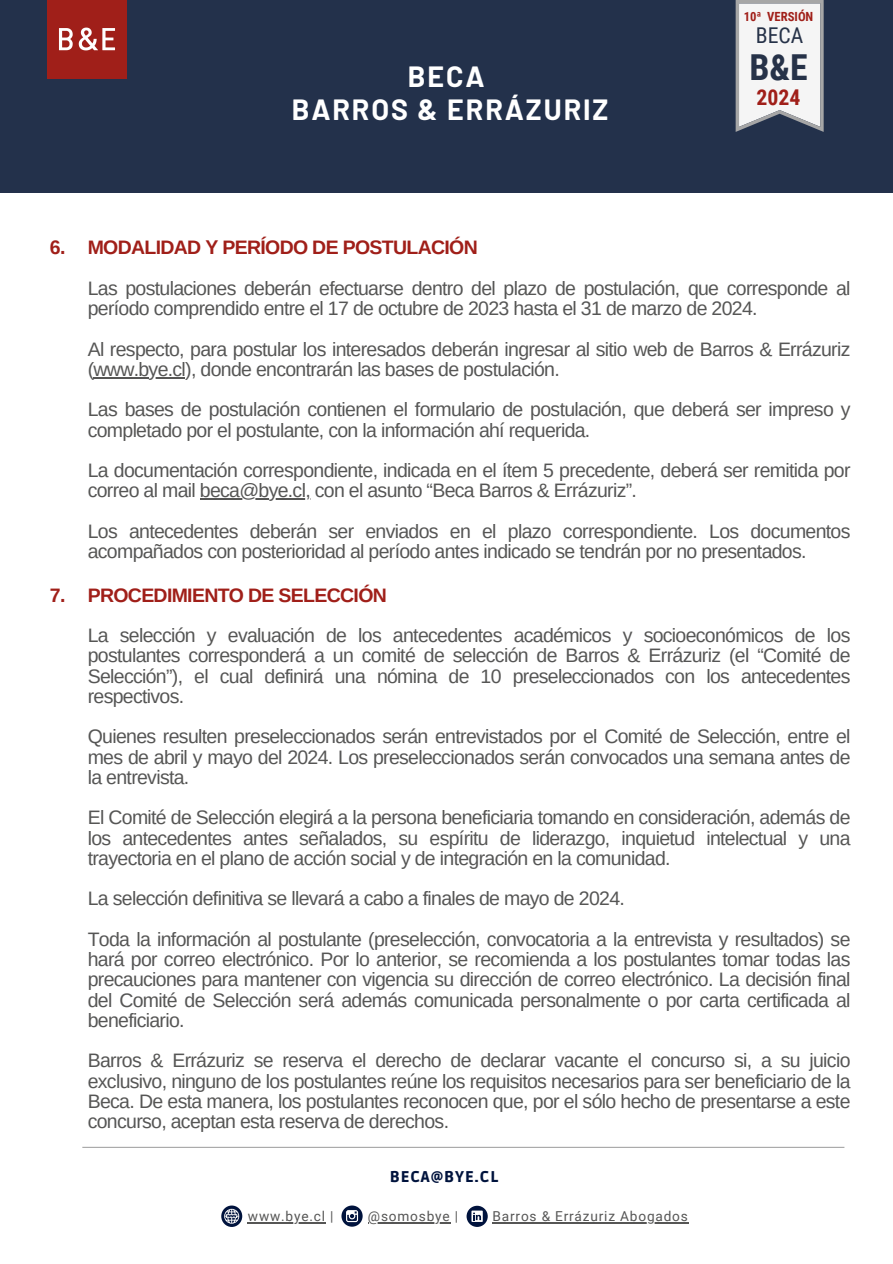
<style>
.page{position:relative;width:893px;height:1264px;background:#fff}
.page>*{position:absolute;margin:0;border:0;box-sizing:border-box;transform-origin:0 0}
.t1{font:700 35.7px "Roboto Condensed";color:#263248}
.t2{font:700 28.65px "Barlow";letter-spacing:.065em;color:#fff}
.t3{font:21.75px "Roboto Condensed";color:#263248}
.t4{font:700 21.75px "Roboto Condensed";color:#a01f19}
.t5{font:19.5px/20.2px "Arimo";letter-spacing:-.035em;color:#565655}
.t6{font:700 19.5px "Arimo";letter-spacing:-.035em;color:#a01f19}
.t7{font:900 15.45px "Ruda";letter-spacing:.06em;color:#00133d}
.t8{font:13.65px "Roboto";letter-spacing:.06em;color:#565655}
.t9{font:700 12.6px "Roboto Condensed";color:#a01f19}
</style>
<div class="page">
<hr style="left:94px;top:377px;width:91px;height:1px;background:#565655">
<hr style="left:200px;top:498px;width:110px;height:1px;background:#565655">
<div style="left:0;top:0;width:892px;height:192px;background:#23314b"></div>
<img style="left:47px;top:0;width:79px;height:79px">
<hr style="left:248px;top:1221px;width:78px;height:2px;background:#565655">
<hr style="left:368px;top:1221px;width:82px;height:2px;background:#565655">
<hr style="left:492px;top:1221px;width:196px;height:2px;background:#565655">
<svg style="left:341px;top:1205px;width:21px;height:21px"></svg>
<svg style="left:466px;top:1205px;width:21px;height:21px"></svg>
<svg style="left:221px;top:1205px;width:21px;height:21px"></svg>
<hr style="left:82px;top:1146px;width:762px;height:1px;background:#a6a6a6">
<svg style="left:735px;top:0;width:88px;height:132px;background:#dadbdd"></svg>
<p class="t2" style="left:408px;top:58px;width:78px">BECA</p>
<p class="t2" style="left:292px;top:91px;width:318px">BARROS &amp; ERRÁZURIZ</p>
<p class="t9" style="left:743px;top:9px;width:71px">10ª VERSIÓN</p>
<p class="t3" style="left:755px;top:23px;width:49px">BECA</p>
<p class="t1" style="left:749px;top:47px;width:60px">B&amp;E</p>
<p class="t4" style="left:756px;top:84px;width:45px">2024</p>
<p class="t6" style="left:50px;top:237px;width:17px">6.</p>
<p class="t6" style="left:50px;top:584px;width:17px">7.</p>
<p class="t6" style="left:88px;top:237px;width:391px">MODALIDAD Y PERÍODO DE POSTULACIÓN</p>
<p class="t5" style="left:88px;top:278px;width:764px">Las postulaciones deberán efectuarse dentro del plazo de postulación, que corresponde al período comprendido entre el 17 de octubre de 2023 hasta el 31 de marzo de 2024.</p>
<p class="t5" style="left:88px;top:339px;width:764px">Al respecto, para postular los interesados deberán ingresar al sitio web de Barros &amp; Errázuriz (www.bye.cl), donde encontrarán las bases de postulación.</p>
<p class="t5" style="left:88px;top:399px;width:764px">Las bases de postulación contienen el formulario de postulación, que deberá ser impreso y completado por el postulante, con la información ahí requerida.</p>
<p class="t5" style="left:88px;top:460px;width:764px">La documentación correspondiente, indicada en el ítem 5 precedente, deberá ser remitida por correo al mail beca@bye.cl, con el asunto “Beca Barros &amp; Errázuriz”.</p>
<p class="t5" style="left:88px;top:521px;width:764px">Los antecedentes deberán ser enviados en el plazo correspondiente. Los documentos acompañados con posterioridad al período antes indicado se tendrán por no presentados.</p>
<p class="t6" style="left:88px;top:584px;width:300px">PROCEDIMIENTO DE SELECCIÓN</p>
<p class="t5" style="left:88px;top:625px;width:764px;text-align:justify">La selección y evaluación de los antecedentes académicos y socioeconómicos de los postulantes corresponderá a un comité de selección de Barros &amp; Errázuriz (el “Comité de Selección”), el cual definirá una nómina de 10 preseleccionados con los antecedentes respectivos.</p>
<p class="t5" style="left:88px;top:726px;width:764px;text-align:justify">Quienes resulten preseleccionados serán entrevistados por el Comité de Selección, entre el mes de abril y mayo del 2024. Los preseleccionados serán convocados una semana antes de la entrevista.</p>
<p class="t5" style="left:88px;top:807px;width:764px;text-align:justify">El Comité de Selección elegirá a la persona beneficiaria tomando en consideración, además de los antecedentes antes señalados, su espíritu de liderazgo, inquietud intelectual y una trayectoria en el plano de acción social y de integración en la comunidad.</p>
<p class="t5" style="left:88px;top:888px;width:538px">La selección definitiva se llevará a cabo a finales de mayo de 2024.</p>
<p class="t5" style="left:88px;top:928px;width:764px;text-align:justify">Toda la información al postulante (preselección, convocatoria a la entrevista y resultados) se hará por correo electrónico. Por lo anterior, se recomienda a los postulantes tomar todas las precauciones para mantener con vigencia su dirección de correo electrónico. La decisión final del Comité de Selección será además comunicada personalmente o por carta certificada al beneficiario.</p>
<p class="t5" style="left:88px;top:1050px;width:764px;text-align:justify">Barros &amp; Errázuriz se reserva el derecho de declarar vacante el concurso si, a su juicio exclusivo, ninguno de los postulantes reúne los requisitos necesarios para ser beneficiario de la Beca. De esta manera, los postulantes reconocen que, por el sólo hecho de presentarse a este concurso, aceptan esta reserva de derechos.</p>
<p class="t7" style="left:390px;top:1167px;width:110px">BECA@BYE.CL</p>
<p class="t8" style="left:248px;top:1208px;width:87px">www.bye.cl |</p>
<p class="t8" style="left:368px;top:1208px;width:92px">@somosbye |</p>
<p class="t8" style="left:492px;top:1208px;width:197px">Barros &amp; Errázuriz Abogados</p>
</div>
